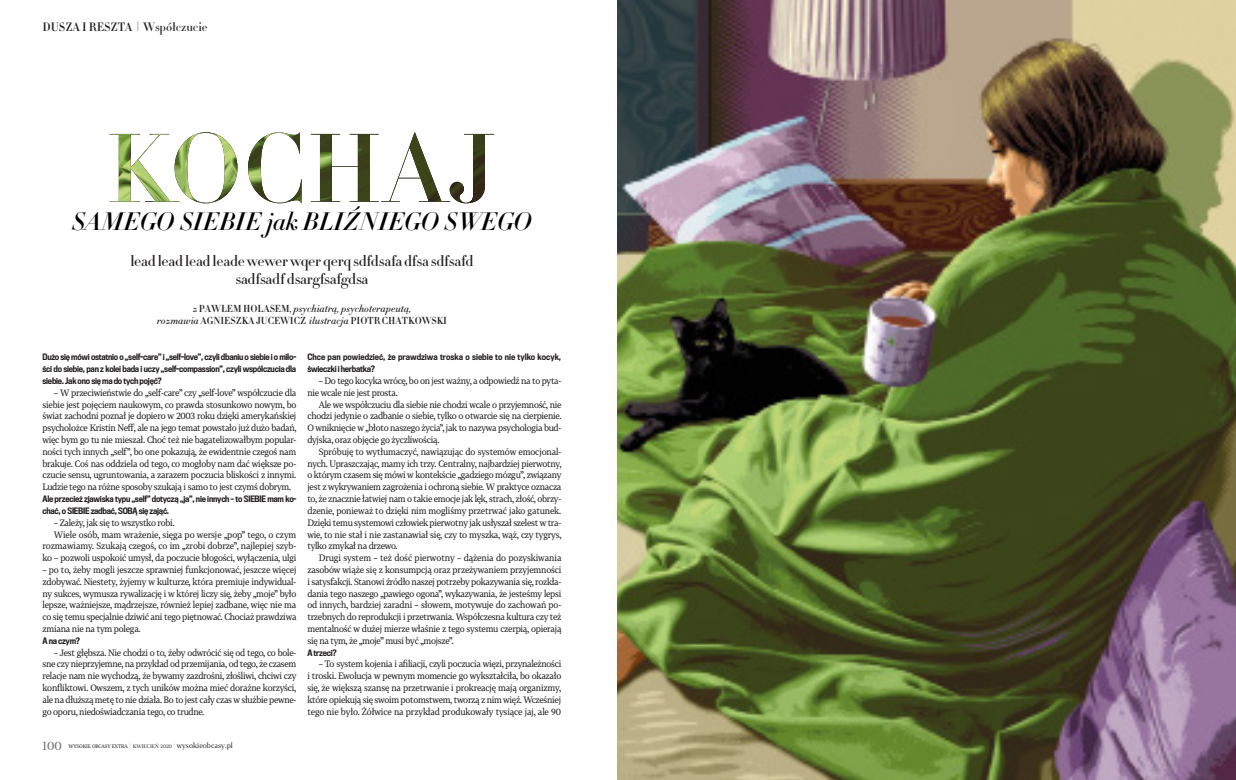
<style>
.page{position:relative;width:1236px;height:780px;background:#fff}
.page>*{position:absolute;margin:0;border:0;box-sizing:border-box;transform-origin:0 0}
._2019_TYTUL_64{font:italic 500 24.9px "HTF Didot M24";color:#010101}
._2019_LEAD_15{font:500 15px/18px "HTF Didot M11";letter-spacing:-.015em;color:#231f20;text-align:center}
.t1{font:500 12px "HTF Didot M06";color:#231f20}
._2019_AUTOR_GORA{font:italic 500 10px/11.8px "HTF Didot M06";color:#231f20;text-align:center}
.BODYTXT{font:9.1px/11.8px "Tabac G3";letter-spacing:-.035em;color:#231f20;text-align:justify;scale:.95 1}
._2019_WYWIAD_PYTANIE{font:500 8.2px/11.8px "AG Titling Gothic Cond";letter-spacing:-.025em;color:#231f20;text-align:justify;scale:1.05 1}
._2019_WYWIAD_PYTANIE-2{font:500 8.2px/11.8px "AG Titling Gothic Cond";color:#231f20;scale:1.05 1}
.t2{font:5px "Tabac G3";letter-spacing:-.015em;color:#231f20;scale:.95 1}
.s1{font-family:"AG Titling Gothic Cond";font-weight:300;color:#939598}
.s2{font-family:"HTF Didot M11"}
.s3{font-style:normal}
.s4{font-family:"Tabac G2";font-size:12px;color:#6c6d70}
.s5{font-size:6px}
.s6{font-family:"Tabac G2"}
.s7{font-family:"Tabac G2";font-size:7px}
</style>
<div class="page">
<img style="left:618px;top:0;width:618px;height:780px">
<img style="left:110px;top:132px;width:384px;height:71px">
<p class="t1" style="left:43px;top:18px;width:167px">DUSZA I RESZTA <span class="s1">I</span> <span class="s2">Współczucie</span></p>
<p class="_2019_TYTUL_64" style="left:72px;top:202px;width:462px">SAMEGO SIEBIE jak BLIŹNIEGO SWEGO</p>
<p class="_2019_LEAD_15" style="left:130px;top:251px;width:345px">lead lead lead leade wewer wqer qerq sdfdsafa dfsa sdfsafd sadfsadf dsargfsafgdsa</p>
<p class="_2019_AUTOR_GORA" style="left:157px;top:302px;width:292px">z <span class="s3">PAWŁEM HOLASEM,</span> psychiatrą, psychoterapeutą,<br>rozmawia <span class="s3">AGNIESZKA JUCEWICZ</span> ilustracja <span class="s3">PIOTR CHATKOWSKI</span></p>
<p class="_2019_WYWIAD_PYTANIE" style="left:43px;top:351px;width:243px">Dużo się mówi ostatnio o „self-care” i „self-love”, czyli dbaniu o siebie i o miło&shy;ści do siebie, pan z kolei bada i uczy „self-compassion”, czyli współczucia dla siebie. Jak ono się ma do tych pojęć?</p>
<p class="BODYTXT" style="left:43px;top:386px;width:269px;text-indent:11px">– W przeciwieństwie do „self-care” czy „self-love” współczucie dla siebie jest pojęciem naukowym, co prawda stosunkowo nowym, bo świat zachodni poznał je dopiero w 2003 roku dzięki amerykańskiej psycholożce Kristin Neff, ale na jego temat powstało już dużo badań, więc bym go tu nie mieszał. Choć też nie bagatelizowałbym popular&shy;ności tych innych „self”, bo one pokazują, że ewidentnie czegoś nam brakuje. Coś nas oddziela od tego, co mogłoby nam dać większe po&shy;czucie sensu, ugruntowania, a zarazem poczucia bliskości z innymi.<br>Ludzie tego na różne sposoby szukają i samo to jest czymś dobrym.</p>
<p class="_2019_WYWIAD_PYTANIE" style="left:43px;top:492px;width:243px">Ale przecież zjawiska typu „self” dotyczą „ja”, nie innych – to SIEBIE mam ko&shy;chać, o SIEBIE zadbać, SOBĄ się zająć.</p>
<p class="BODYTXT" style="left:54px;top:516px;width:129px">– Zależy, jak się to wszystko robi.</p>
<p class="BODYTXT" style="left:43px;top:528px;width:269px;text-indent:11px">Wiele osób, mam wrażenie, sięga po wersje „pop” tego, o czym rozmawiamy. Szukają czegoś, co im „zrobi dobrze”, najlepiej szyb&shy;ko – pozwoli uspokoić umysł, da poczucie błogości, wyłączenia, ulgi</p>
<p class="BODYTXT" style="left:43px;top:563px;width:269px">– po to, żeby mogli jeszcze sprawniej funkcjonować, jeszcze więcej zdobywać. Niestety, żyjemy w kulturze, która premiuje indywidual&shy;ny sukces, wymusza rywalizację i w której liczy się, żeby „moje” było lepsze, ważniejsze, mądrzejsze, również lepiej zadbane, więc nie ma co się temu specjalnie dziwić ani tego piętnować. Chociaż prawdziwa zmiana nie na tym polega.</p>
<p class="_2019_WYWIAD_PYTANIE" style="left:43px;top:634px;width:37px">A na czym?</p>
<p class="BODYTXT" style="left:43px;top:646px;width:269px;text-indent:11px">– Jest głębsza. Nie chodzi o to, żeby odwrócić się od tego, co bole&shy;sne czy nieprzyjemne, na przykład od przemijania, od tego, że czasem relacje nam nie wychodzą, że bywamy zazdrośni, złośliwi, chciwi czy konfliktowi. Owszem, z tych uników można mieć doraźne korzyści, ale na dłuższą metę to nie działa. Bo to jest cały czas w służbie pewne&shy;go oporu, niedoświadczania tego, co trudne.</p>
<p class="_2019_WYWIAD_PYTANIE-2" style="left:307px;top:351px;width:243px">Chce pan powiedzieć, że prawdziwa troska o siebie to nie tylko kocyk, świeczki i herbatka?</p>
<p class="BODYTXT" style="left:307px;top:374px;width:269px;text-indent:11px">– Do tego kocyka wrócę, bo on jest ważny, a odpowiedź na to pyta&shy;nie wcale nie jest prosta.</p>
<p class="BODYTXT" style="left:307px;top:398px;width:269px;text-indent:11px">Ale we współczuciu dla siebie nie chodzi wcale o przyjemność, nie chodzi jedynie o zadbanie o siebie, tylko o otwarcie się na cierpienie.<br>O wniknięcie w „błoto naszego życia”, jak to nazywa psychologia bud&shy;dyjska, oraz objęcie go życzliwością.</p>
<p class="BODYTXT" style="left:307px;top:445px;width:269px;text-indent:11px">Spróbuję to wytłumaczyć, nawiązując do systemów emocjonal&shy;nych. Upraszczając, mamy ich trzy. Centralny, najbardziej pierwotny, o którym czasem się mówi w kontekście „gadziego mózgu”, związany jest z wykrywaniem zagrożenia i ochroną siebie. W praktyce oznacza to, że znacznie łatwiej nam o takie emocje jak lęk, strach, złość, obrzy&shy;dzenie, ponieważ to dzięki nim mogliśmy przetrwać jako gatunek.<br>Dzięki temu systemowi człowiek pierwotny jak usłyszał szelest w tra&shy;wie, to nie stał i nie zastanawiał się, czy to myszka, wąż, czy tygrys, tylko zmykał na drzewo.</p>
<p class="BODYTXT" style="left:307px;top:551px;width:269px;text-indent:11px">Drugi system – też dość pierwotny – dążenia do pozyskiwania zasobów wiąże się z konsumpcją oraz przeżywaniem przyjemności i satysfakcji. Stanowi źródło naszej potrzeby pokazywania się, rozkła&shy;dania tego naszego „pawiego ogona”, wykazywania, że jesteśmy lepsi od innych, bardziej zaradni – słowem, motywuje do zachowań po&shy;trzebnych do reprodukcji i przetrwania. Współczesna kultura czy też mentalność w dużej mierze właśnie z tego systemu czerpią, opierają się na tym, że „moje” musi być „mojsze”.</p>
<p class="_2019_WYWIAD_PYTANIE" style="left:307px;top:646px;width:29px">A trzeci?</p>
<p class="BODYTXT" style="left:307px;top:658px;width:269px;text-indent:11px">– To system kojenia i afiliacji, czyli poczucia więzi, przynależności i troski. Ewolucja w pewnym momencie go wykształciła, bo okazało się, że większą szansę na przetrwanie i prokreację mają organizmy, które opiekują się swoim potomstwem, tworzą z nim więź. Wcześniej tego nie było. Żółwice na przykład produkowały tysiące jaj, ale 90</p>
<p class="t2" style="left:43px;top:742px;width:202px"><span class="s4">100</span> WYSOKIE OBCASY EXTRA <span class="s5">|</span> <span class="s6">Kwiecień 2020</span> <span class="s5">|</span> <span class="s7">wysokieobcasy.pl</span></p>
</div>
